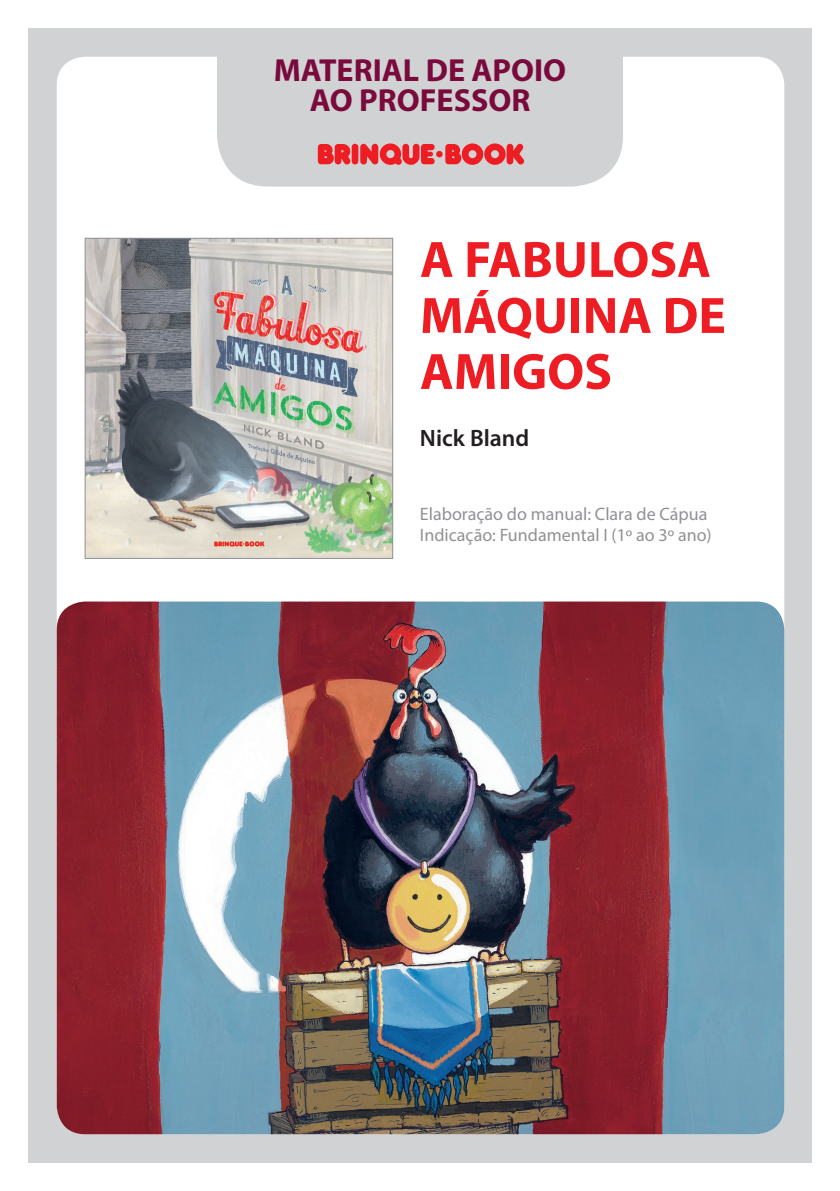
<style>
.page{position:relative;width:840px;height:1191px;background:#fff}
.page>*{position:absolute;margin:0;border:0;box-sizing:border-box;transform-origin:0 0}
.t1{font:700 51.4px/56px "Myriad Pro";color:#ee1d23}
.Texto_paginas{font:700 32px/30px "Myriad Pro";color:#790a3b;text-align:center}
.t2{font:600 23.8px "Myriad Pro";color:#231f20}
.t3{font:18px "Myriad Pro";color:#939095}
</style>
<div class="page">
<div style="left:28px;top:28px;width:783px;height:1134px;background:#d1d2d4"></div>
<div style="left:57px;top:57px;width:726px;height:1077px;background:#fff;border-radius:28px"></div>
<div style="left:217px;top:57px;width:405px;height:130px;background:#d1d2d4"></div>
<svg style="left:318px;top:143px;width:206px;height:22px;background:#e4595d"></svg>
<img style="left:57px;top:601px;width:726px;height:533px">
<img style="left:87px;top:240px;width:304px;height:317px">
<div style="left:85px;top:238px;width:308px;height:321px;border:1px solid #939095"></div>
<p class="Texto_paginas" style="left:273px;top:54px;width:294px">MATERIAL DE APOIO<br>AO PROFESSOR</p>
<p class="t1" style="left:420px;top:230px;width:307px">A FABULOSA<br>MÁQUINA DE<br>AMIGOS</p>
<p class="t2" style="left:420px;top:423px;width:111px">Nick Bland</p>
<p class="t3" style="left:420px;top:503px;width:289px">Elaboração do manual: Clara de Cápua</p>
<p class="t3" style="left:420px;top:524px;width:293px">Indicação: Fundamental I (1º ao 3º ano)</p>
</div>
